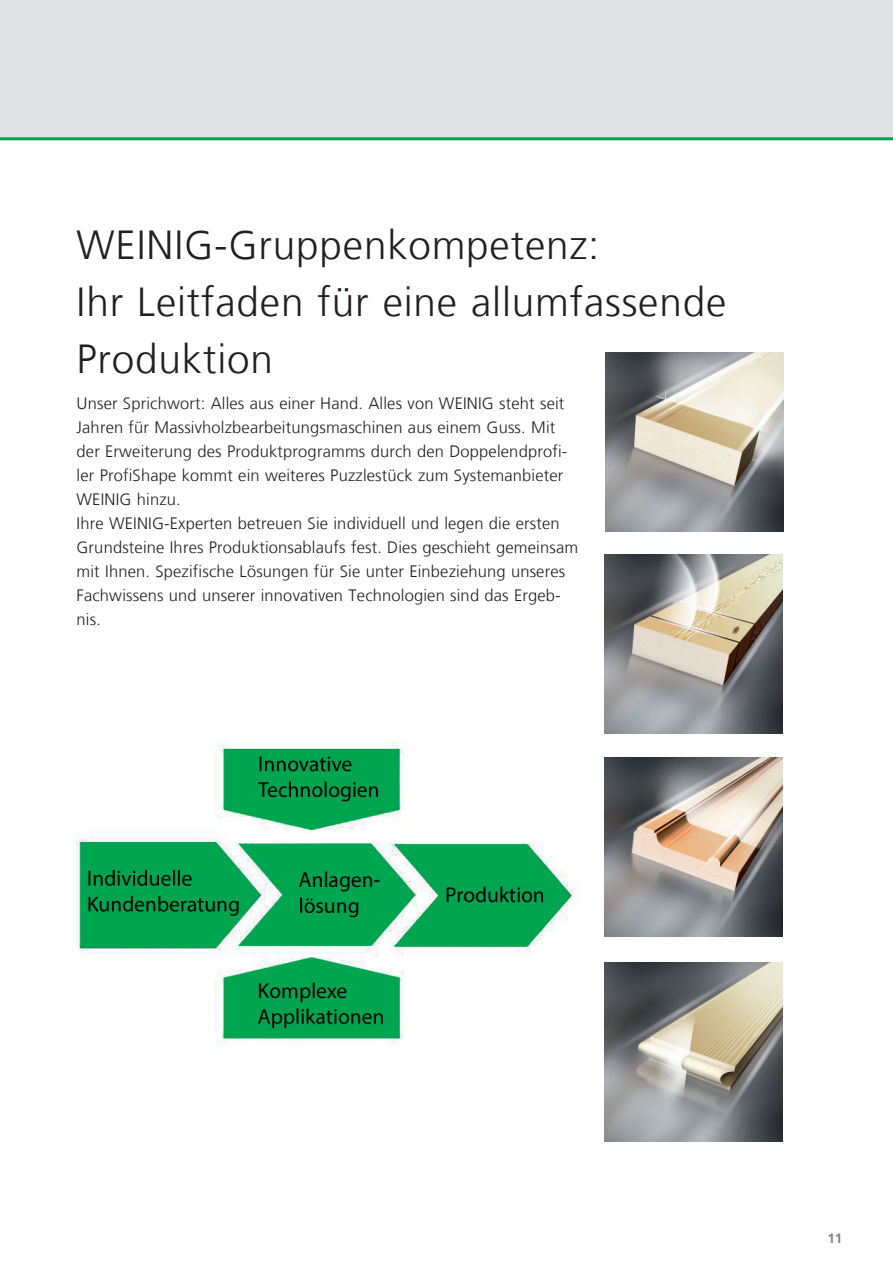
<style>
.page{position:relative;width:893px;height:1263px;background:#fff}
.page>*{position:absolute;margin:0;border:0;box-sizing:border-box;transform-origin:0 0}
.t1{font:300 40.5px/57px "Frutiger LT Com";letter-spacing:.02em;color:#231f20}
.t2{font:300 16.5px/24px "Frutiger LT Com";letter-spacing:.01em;color:#231f20}
.t3{font:700 13.5px "Frutiger LT Com";color:#808285}
</style>
<div class="page">
<div style="left:0;top:0;width:892px;height:139px;background:#e1e2e4"></div>
<hr style="left:0;top:137px;width:892px;height:3px;background:#00a54f">
<img style="left:605px;top:353px;width:178px;height:178px">
<img style="left:604px;top:555px;width:178px;height:178px">
<img style="left:604px;top:758px;width:178px;height:178px">
<img style="left:77px;top:742px;width:501px;height:304px">
<img style="left:604px;top:962px;width:178px;height:179px">
<h1 class="t1" style="left:77px;top:219px;width:651px">WEINIG-Gruppenkompetenz:<br>Ihr Leitfaden für eine allumfassende<br>Produktion</h1>
<p class="t2" style="left:77px;top:392px;width:503px">Unser Sprichwort: Alles aus einer Hand. Alles von WEINIG steht seit Jahren für Massivholzbearbeitungsmaschinen aus einem Guss. Mit der Erweiterung des Produktprogramms durch den Doppelendprofi&shy;ler ProfiShape kommt ein weiteres Puzzlestück zum Systemanbieter WEINIG hinzu.<br>Ihre WEINIG-Experten betreuen Sie individuell und legen die ersten Grundsteine Ihres Produktionsablaufs fest. Dies geschieht gemeinsam mit Ihnen. Spezifische Lösungen für Sie unter Einbeziehung unseres Fachwissens und unserer innovativen Technologien sind das Ergeb&shy;nis.</p>
<p class="t3" style="left:827px;top:1233px;width:17px">11</p>
</div>
